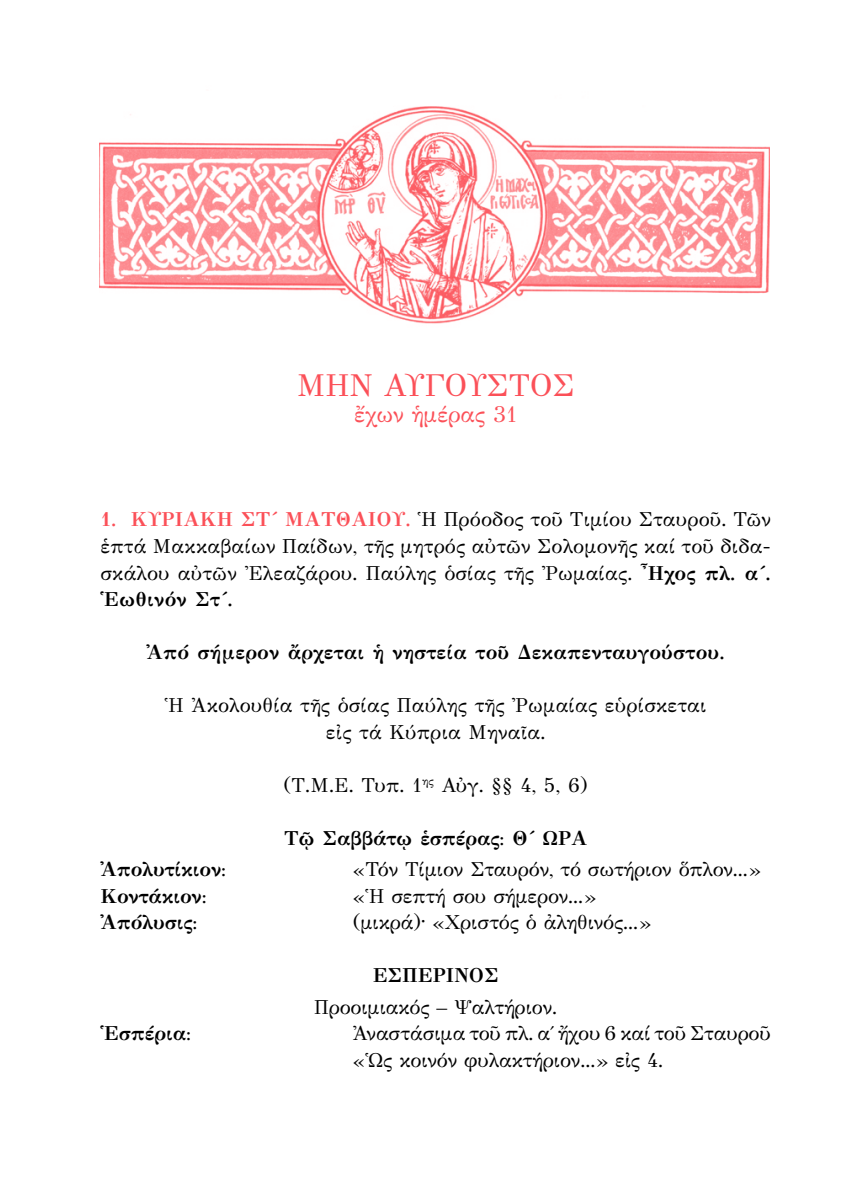
<style>
.page{position:relative;width:844px;height:1191px;background:#fff}
.page>*{position:absolute;margin:0;border:0;box-sizing:border-box;transform-origin:0 0}
.t1{font:31.5px "GFS Didot";color:#fb5058}
.t2{font:22.75px "GFS Didot";color:#fb5058}
.t3{font:20.12px/26.6px "GFS Didot";color:#000;text-align:justify}
.t4{font:700 20.12px "GFS Didot";color:#000}
.s1{font-weight:700;color:#fb5058}
.s2{font-weight:700}
</style>
<div class="page">
<img style="left:99px;top:106px;width:670px;height:218px">
<h1 class="t1" style="left:297px;top:359px;width:279px">ΜΗΝ ΑΥΓΟΥΣΤΟΣ</h1>
<p class="t2" style="left:354px;top:396px;width:164px">ἔχων ἡμέρας 31</p>
<p class="t3" style="left:100px;top:505px;width:671px"><span class="s1">1. ΚΥΡΙΑΚΗ ΣΤ΄ ΜΑΤΘΑΙΟΥ.</span> Ἡ Πρόοδος τοῦ Τιμίου Σταυροῦ. Τῶν ἑπτά Μακκαβαίων Παίδων, τῆς μητρός αὐτῶν Σολομονῆς καί τοῦ διδα&shy;σκάλου αὐτῶν Ἐλεαζάρου. Παύλης ὁσίας τῆς Ῥωμαίας. <span class="s2">Ἦχος πλ. α΄.<br>Ἑωθινόν Στ΄.</span></p>
<p class="t4" style="left:146px;top:640px;width:579px">Ἀπό σήμερον ἄρχεται ἡ νηστεία τοῦ Δεκαπενταυγούστου.</p>
<p class="t3" style="left:165px;top:690px;width:543px;text-align:center">Ἡ Ἀκολουθία τῆς ὁσίας Παύλης τῆς Ῥωμαίας εὑρίσκεται εἰς τά Κύπρια Μηναῖα.</p>
<p class="t3" style="left:283px;top:770px;width:306px">(Τ.Μ.Ε. Τυπ. 1<sup>ης</sup> Αὐγ. §§ 4, 5, 6)</p>
<p class="t4" style="left:284px;top:826px;width:304px">Τῷ Σαββάτῳ ἑσπέρας: Θ΄ ΩΡΑ</p>
<p class="t4" style="left:100px;top:857px;width:127px">Ἀπολυτίκιον:</p>
<p class="t3" style="left:352px;top:855px;width:409px">«Τόν Τίμιον Σταυρόν, τό σωτήριον ὅπλον...»</p>
<p class="t4" style="left:100px;top:884px;width:108px">Κοντάκιον:</p>
<p class="t3" style="left:352px;top:881px;width:245px">«Ἡ σεπτή σου σήμερον...»</p>
<p class="t4" style="left:100px;top:910px;width:98px">Ἀπόλυσις:</p>
<p class="t3" style="left:352px;top:908px;width:299px">(μικρά)· «Χριστός ὁ ἀληθινός...»</p>
<p class="t4" style="left:372px;top:963px;width:127px">ΕΣΠΕΡΙΝΟΣ</p>
<p class="t3" style="left:314px;top:992px;width:244px">Προοιμιακός – Ψαλτήριον.</p>
<p class="t4" style="left:100px;top:1021px;width:92px">Ἑσπέρια:</p>
<p class="t3" style="left:352px;top:1019px;width:419px">Ἀναστάσιμα τοῦ πλ. α΄ ἤχου 6 καί τοῦ Σταυροῦ «Ὡς κοινόν φυλακτήριον...» εἰς 4.</p>
</div>
